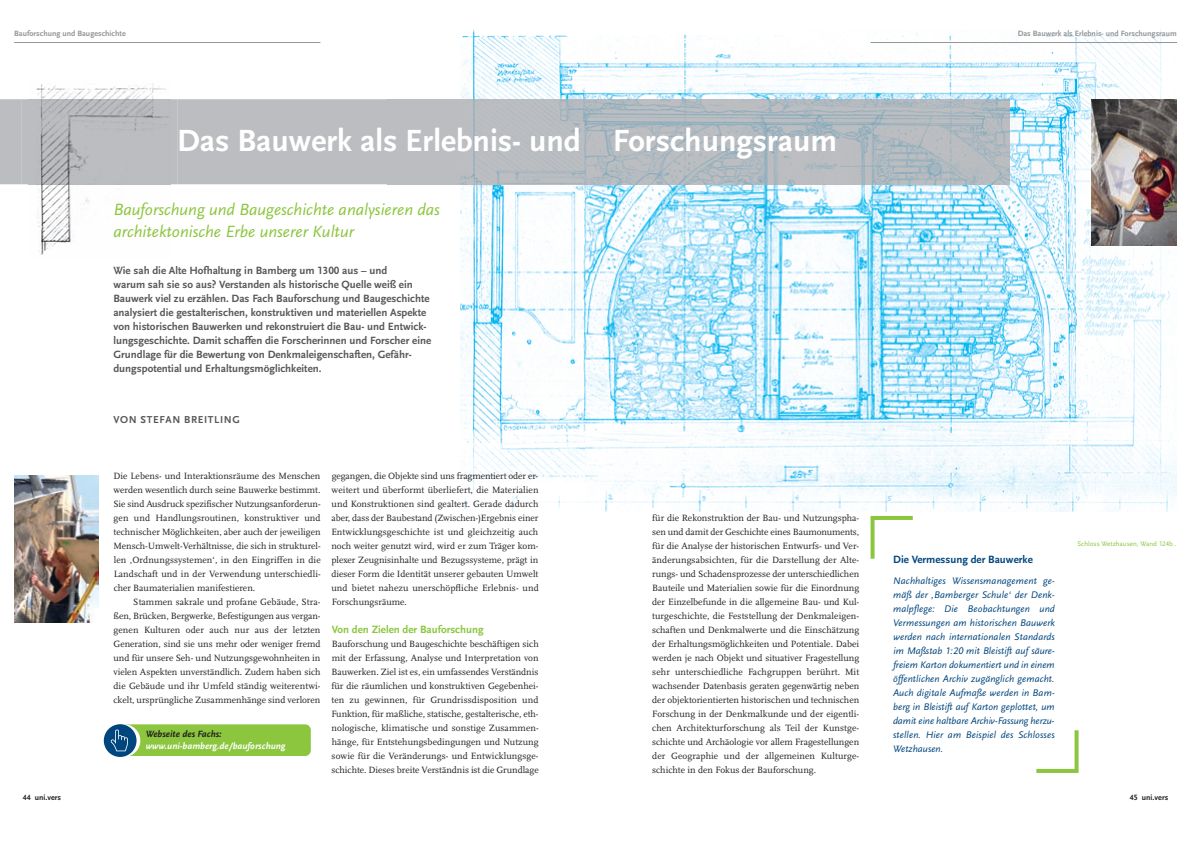
<style>
.page{position:relative;width:1191px;height:842px;background:#fff}
.page>*{position:absolute;margin:0;border:0;box-sizing:border-box;transform-origin:0 0}
.t1{font:700 32px "UB Scala Sans";color:#fff}
.t2{font:italic 17px/22px "UB Scala Sans";color:#8bc63e}
.t3{font:700 11px/14px "UB Scala Sans";color:#57585a}
.t4{font:700 11px "UB Scala Sans";color:#8bc63e}
.t5{font:700 11px "UB Scala Sans";color:#00467e}
.t6{font:700 10.5px "UB Scala Sans";letter-spacing:.06em;color:#57585a}
.t7{font:italic 10px/14px "UB Scala Sans";letter-spacing:.01em;color:#00467e;text-align:justify}
.t8{font:9.5px/14px "UB Scala";color:#231f20;text-align:justify}
.t9{font:italic 700 9.5px "UB Scala Sans";color:#fff}
.t10{font:italic 700 9.5px "UB Scala Sans";color:#231f20}
.t11{font:700 8px "UB Scala Sans";color:#939598}
.t12{font:700 8px "UB Scala Sans";color:#231f20}
.t13{font:7px "UB Scala Sans";color:#8bc63e}
</style>
<div class="page">
<img style="left:460px;top:29px;width:617px;height:483px">
<img style="left:29px;top:83px;width:142px;height:172px">
<hr style="left:14px;top:42px;width:306px;height:1px;background:#939598">
<div style="left:117px;top:724px;width:194px;height:32px;background:#8bc63e;border-radius:6px"></div>
<svg style="left:870px;top:516px;width:43px;height:43px"></svg>
<svg style="left:1036px;top:730px;width:43px;height:43px"></svg>
<div style="left:0;top:99px;width:388px;height:85px;background:#bcbdc0"></div>
<img style="left:29px;top:99px;width:142px;height:85px">
<div style="left:388px;top:99px;width:72px;height:85px;background:#bcbdc0"></div>
<img style="left:460px;top:99px;width:549px;height:85px">
<svg style="left:1077px;top:29px;width:99px;height:483px"></svg>
<div style="left:482px;top:8px;width:323px;height:26px;background:#fff"></div>
<img style="left:14px;top:475px;width:85px;height:148px">
<img style="left:1091px;top:99px;width:85px;height:147px">
<img style="left:460px;top:443px;width:125px;height:69px">
<hr style="left:870px;top:42px;width:307px;height:1px;background:#939598">
<svg style="left:108px;top:724px;width:32px;height:33px"></svg>
<div style="left:104px;top:724px;width:32px;height:33px;background:#00467e;border-radius:50%"></div>
<svg style="left:111px;top:729px;width:17px;height:22px"></svg>
<p class="t11" style="left:14px;top:29px;width:113px">Bauforschung und Baugeschichte</p>
<p class="t11" style="left:1017px;top:29px;width:160px">Das Bauwerk als Erlebnis- und Forschungsraum</p>
<p class="t12" style="left:23px;top:792px;width:40px">44 uni.vers</p>
<h1 class="t1" style="left:177px;top:122px;width:661px">Das Bauwerk als Erlebnis- und Forschungsraum</h1>
<h2 class="t2" style="left:113px;top:199px;width:328px">Bauforschung und Baugeschichte analysieren das architektonische Erbe unserer Kultur</h2>
<p class="t3" style="left:113px;top:264px;width:319px">Wie sah die Alte Hofhaltung in Bamberg um 1300 aus – und<br>warum sah sie so aus? Verstanden als historische Quelle weiß ein Bauwerk viel zu erzählen. Das Fach Bauforschung und Baugeschichte analysiert die gestalterischen, konstruktiven und materiellen Aspekte von historischen Bauwerken und rekonstruiert die Bau- und Entwick&shy;lungsgeschichte. Damit schaffen die Forscherinnen und Forscher eine Grundlage für die Bewertung von Denkmaleigenschaften, Gefähr&shy;dungspotential und Erhaltungsmöglichkeiten.</p>
<p class="t6" style="left:113px;top:413px;width:128px">VON STEFAN BREITLING</p>
<p class="t8" style="left:113px;top:469px;width:209px">Die Lebens- und Interaktionsräume des Menschen werden wesentlich durch seine Bauwerke bestimmt.<br>Sie sind Ausdruck spezifischer Nutzungsanforderun&shy;gen und Handlungsroutinen, konstruktiver und technischer Möglichkeiten, aber auch der jeweiligen Mensch-Umwelt-Verhältnisse, die sich in strukturel&shy;len ‚Ordnungssystemen‘, in den Eingriffen in die Landschaft und in der Verwendung unterschiedli&shy;cher Baumaterialien manifestieren.</p>
<p class="t8" style="left:113px;top:595px;width:209px;text-indent:20px">Stammen sakrale und profane Gebäude, Stra&shy;ßen, Brücken, Bergwerke, Befestigungen aus vergan&shy;genen Kulturen oder auch nur aus der letzten Generation, sind sie uns mehr oder weniger fremd und für unsere Seh- und Nutzungsgewohnheiten in vielen Aspekten unverständlich. Zudem haben sich die Gebäude und ihr Umfeld ständig weiterentwi&shy;ckelt, ursprüngliche Zusammenhänge sind verloren</p>
<p class="t10" style="left:146px;top:728px;width:77px">Webseite des Fachs:</p>
<p class="t9" style="left:146px;top:740px;width:141px">www.uni-bamberg.de/bauforschung</p>
<p class="t8" style="left:331px;top:469px;width:209px">gegangen, die Objekte sind uns fragmentiert oder er&shy;weitert und überformt überliefert, die Materialien und Konstruktionen sind gealtert. Gerade dadurch aber, dass der Baubestand (Zwischen-)Ergebnis einer Entwicklungsgeschichte ist und gleichzeitig auch noch weiter genutzt wird, wird er zum Träger kom&shy;plexer Zeugnisinhalte und Bezugssysteme, prägt in dieser Form die Identität unserer gebauten Umwelt und bietet nahezu unerschöpfliche Erlebnis- und Forschungsräume.</p>
<p class="t4" style="left:332px;top:623px;width:153px">Von den Zielen der Bauforschung</p>
<p class="t8" style="left:331px;top:637px;width:209px">Bauforschung und Baugeschichte beschäftigen sich mit der Erfassung, Analyse und Interpretation von Bauwerken. Ziel ist es, ein umfassendes Verständnis für die räumlichen und konstruktiven Gegebenhei&shy;ten zu gewinnen, für Grundrissdisposition und Funktion, für maßliche, statische, gestalterische, eth&shy;nologische, klimatische und sonstige Zusammen&shy;hänge, für Entstehungsbedingungen und Nutzung sowie für die Veränderungs- und Entwicklungsge&shy;schichte. Dieses breite Verständnis ist die Grundlage</p>
<p class="t8" style="left:652px;top:510px;width:209px">für die Rekonstruktion der Bau- und Nutzungspha&shy;sen und damit der Geschichte eines Baumonuments, für die Analyse der historischen Entwurfs- und Ver&shy;änderungsabsichten, für die Darstellung der Alte&shy;rungs- und Schadensprozesse der unterschiedlichen Bauteile und Materialien sowie für die Einordnung der Einzelbefunde in die allgemeine Bau- und Kul&shy;turgeschichte, die Feststellung der Denkmaleigen&shy;schaften und Denkmalwerte und die Einschätzung der Erhaltungsmöglichkeiten und Potentiale. Dabei werden je nach Objekt und situativer Fragestellung sehr unterschiedliche Fachgruppen berührt. Mit wachsender Datenbasis geraten gegenwärtig neben der objektorientierten historischen und technischen Forschung in der Denkmalkunde und der eigentli&shy;chen Architekturforschung als Teil der Kunstge&shy;schichte und Archäologie vor allem Fragestellungen der Geographie und der allgemeinen Kulturge&shy;schichte in den Fokus der Bauforschung.</p>
<p class="t5" style="left:893px;top:553px;width:141px">Die Vermessung der Bauwerke</p>
<p class="t7" style="left:893px;top:574px;width:163px">Nachhaltiges Wissensmanagement ge&shy;mäß der ‚Bamberger Schule‘ der Denk&shy;malpflege: Die Beobachtungen und Vermessungen am historischen Bauwerk werden nach internationalen Standards im Maßstab 1:20 mit Bleistift auf säure&shy;freiem Karton dokumentiert und in einem öffentlichen Archiv zugänglich gemacht.<br>Auch digitale Aufmaße werden in Bam&shy;berg in Bleistift auf Karton geplottet, um damit eine haltbare Archiv-Fassung herzu&shy;stellen. Hier am Beispiel des Schlosses Wetzhausen.</p>
<p class="t13" style="left:1077px;top:540px;width:100px">Schloss Wetzhausen, Wand 124b..</p>
<p class="t12" style="left:1129px;top:792px;width:40px">45 uni.vers</p>
</div>
